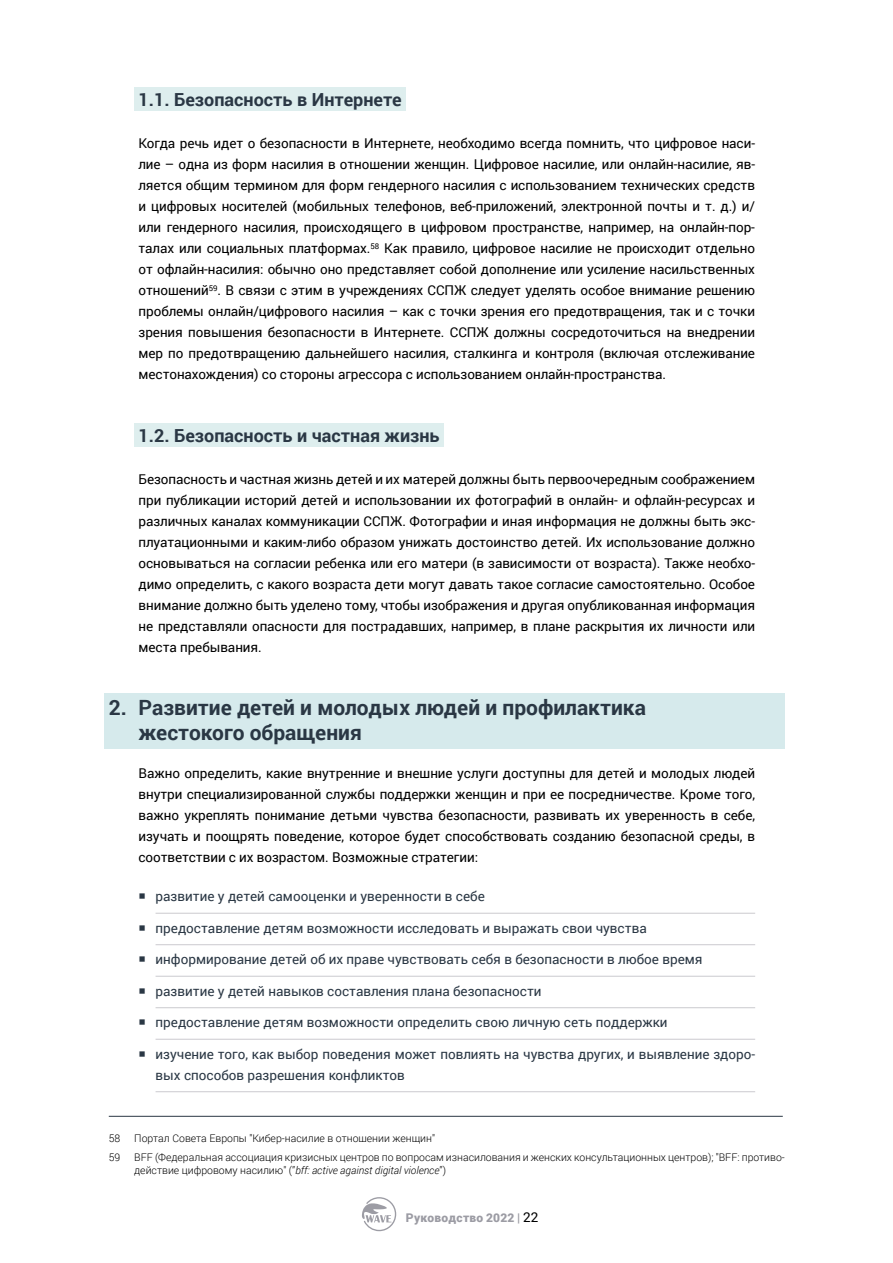
<style>
.page{position:relative;width:893px;height:1263px;background:#fff}
.page>*{position:absolute;margin:0;border:0;box-sizing:border-box;transform-origin:0 0}
.t1{font:700 21px/25.2px "Roboto";color:#2a3744}
.t2{font:700 18px "Roboto";color:#2a3744}
.t3{font:13.5px/21px "Roboto";letter-spacing:-.005em;color:#000;text-align:justify}
.t4{font:13.5px/21px "Roboto";color:#2a3744}
.t5{font:900 12px "Roboto";letter-spacing:.025em;color:#9c9ca4}
.t6{font:300 10.5px/12.8px "Roboto";color:#000}
.s1{font-style:italic}
.s2{font-weight:400;font-size:13.5px;color:#000}
</style>
<div class="page">
<svg style="left:362px;top:1197px;width:34px;height:34px"></svg>
<div style="left:134px;top:87px;width:272px;height:24px;background:#deeeee"></div>
<div style="left:134px;top:423px;width:310px;height:24px;background:#deeeee"></div>
<div style="left:105px;top:693px;width:680px;height:55px;background:#d6eaec"></div>
<hr style="left:156px;top:913px;width:599px;height:1px;background:#cbcacf">
<hr style="left:156px;top:944px;width:599px;height:1px;background:#cbcacf">
<hr style="left:156px;top:976px;width:599px;height:1px;background:#cbcacf">
<hr style="left:156px;top:1007px;width:599px;height:1px;background:#cbcacf">
<hr style="left:156px;top:1039px;width:599px;height:1px;background:#cbcacf">
<hr style="left:156px;top:1091px;width:599px;height:1px;background:#cbcacf">
<hr style="left:109px;top:1116px;width:674px;height:1px;background:#2a3744">
<h2 class="t2" style="left:139px;top:87px;width:265px">1.1. Безопасность в Интернете</h2>
<p class="t3" style="left:139px;top:132px;width:618px">Когда речь идет о безопасности в Интернете, необходимо всегда помнить, что цифровое наси&shy;лие – одна из форм насилия в отношении женщин. Цифровое насилие, или онлайн-насилие, яв&shy;ляется общим термином для форм гендерного насилия с использованием технических средств и цифровых носителей (мобильных телефонов, веб-приложений, электронной почты и т. д.) и/ или гендерного насилия, происходящего в цифровом пространстве, например, на онлайн-пор&shy;талах или социальных платформах.<sup>58</sup> Как правило, цифровое насилие не происходит отдельно от офлайн-насилия: обычно оно представляет собой дополнение или усиление насильственных отношений<sup>59</sup>. В связи с этим в учреждениях ССПЖ следует уделять особое внимание решению проблемы онлайн/цифрового насилия – как с точки зрения его предотвращения, так и с точки зрения повышения безопасности в Интернете. ССПЖ должны сосредоточиться на внедрении мер по предотвращению дальнейшего насилия, сталкинга и контроля (включая отслеживание местонахождения) со стороны агрессора с использованием онлайн-пространства.</p>
<h2 class="t2" style="left:139px;top:423px;width:303px">1.2. Безопасность и частная жизнь</h2>
<p class="t3" style="left:139px;top:468px;width:618px">Безопасность и частная жизнь детей и их матерей должны быть первоочередным соображением при публикации историй детей и использовании их фотографий в онлайн- и офлайн-ресурсах и различных каналах коммуникации ССПЖ. Фотографии и иная информация не должны быть экс&shy;плуатационными и каким-либо образом унижать достоинство детей. Их использование должно основываться на согласии ребенка или его матери (в зависимости от возраста). Также необхо&shy;димо определить, с какого возраста дети могут давать такое согласие самостоятельно. Особое внимание должно быть уделено тому, чтобы изображения и другая опубликованная информация не представляли опасности для пострадавших, например, в плане раскрытия их личности или места пребывания.</p>
<h1 class="t1" style="left:139px;top:694px;width:509px;text-indent:-30px">2. Развитие детей и молодых людей и профилактика жестокого обращения</h1>
<p class="t3" style="left:139px;top:762px;width:618px">Важно определить, какие внутренние и внешние услуги доступны для детей и молодых людей внутри специализированной службы поддержки женщин и при ее посредничестве. Кроме того, важно укреплять понимание детьми чувства безопасности, развивать их уверенность в себе, изучать и поощрять поведение, которое будет способствовать созданию безопасной среды, в соответствии с их возрастом. Возможные стратегии:</p>
<p class="t4" style="left:156px;top:885px;width:331px">развитие у детей самооценки и уверенности в себе</p>
<p class="t4" style="left:156px;top:917px;width:493px">предоставление детям возможности исследовать и выражать свои чувства</p>
<p class="t4" style="left:156px;top:948px;width:548px">информирование детей об их праве чувствовать себя в безопасности в любое время</p>
<p class="t4" style="left:156px;top:980px;width:388px">развитие у детей навыков составления плана безопасности</p>
<p class="t4" style="left:156px;top:1011px;width:513px">предоставление детям возможности определить свою личную сеть поддержки</p>
<p class="t4" style="left:156px;top:1043px;width:601px">изучение того, как выбор поведения может повлиять на чувства других, и выявление здоро&shy;вых способов разрешения конфликтов</p>
<p class="t6" style="left:109px;top:1131px;width:13px">58</p>
<p class="t6" style="left:134px;top:1131px;width:302px">Портал Совета Европы "Кибер-насилие в отношении женщин"</p>
<p class="t6" style="left:109px;top:1150px;width:13px">59</p>
<p class="t6" style="left:134px;top:1150px;width:652px">BFF (Федеральная ассоциация кризисных центров по вопросам изнасилования и женских консультационных центров); "BFF: противо&shy;действие цифровому насилию" (”<span class="s1">bff: active against digital violence</span>”)</p>
<p class="t5" style="left:406px;top:1209px;width:134px">Руководство 2022 | <span class="s2">22</span></p>
</div>
